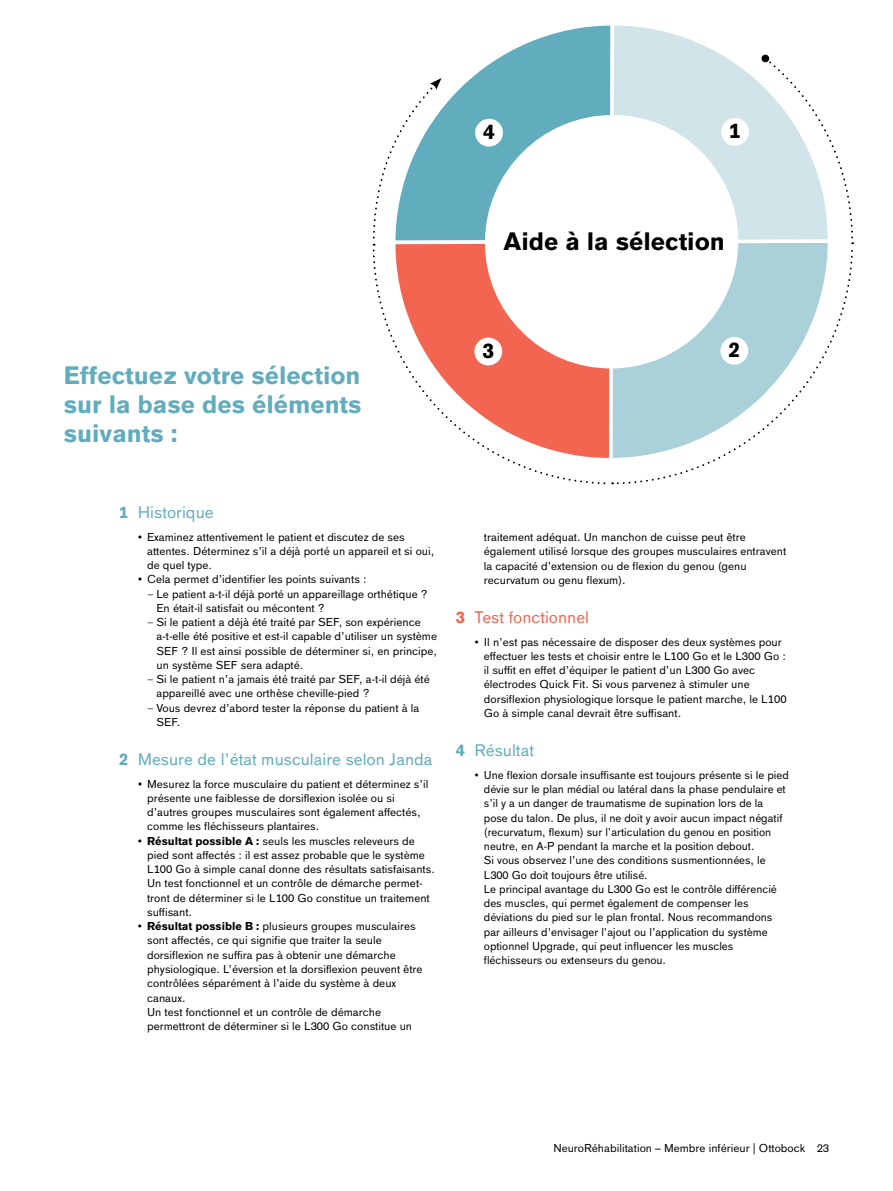
<style>
.page{position:relative;width:893px;height:1191px;background:#fff}
.page>*{position:absolute;margin:0;border:0;box-sizing:border-box;transform-origin:0 0}
.t1{font:700 24.75px/29.2px "OBO Sans";color:#61acbd;text-align:justify}
.t2{font:700 24.75px "OBO Sans";letter-spacing:-.005em;color:#000}
.t3{font:700 20.85px "OBO Sans";color:#000}
.t4{font:16.5px "OBO Sans";color:#61acbd}
.t5{font:16.5px "OBO Sans";color:#f26651}
.t6{font:11.25px/14.2px "OBO Sans";color:#000}
.s1{font-weight:700}
.s2{font-family:"OBO Serif"}
</style>
<div class="page">
<svg style="left:441px;top:25px;width:167px;height:213px"></svg>
<svg style="left:608px;top:25px;width:161px;height:219px"></svg>
<div style="left:486px;top:117px;width:251px;height:250px;background:#fff;border-radius:50%"></div>
<div style="left:475px;top:119px;width:28px;height:28px;background:#fff;border-radius:50%"></div>
<div style="left:721px;top:118px;width:28px;height:28px;background:#fff;border-radius:50%"></div>
<svg style="left:372px;top:248px;width:240px;height:237px"></svg>
<svg style="left:616px;top:244px;width:238px;height:241px"></svg>
<svg style="left:764px;top:57px;width:91px;height:187px"></svg>
<svg style="left:372px;top:78px;width:69px;height:168px"></svg>
<div style="left:761px;top:55px;width:8px;height:7px;background:#000;border-radius:50%"></div>
<h2 class="t3" style="left:483px;top:120px;width:13px">4</h2>
<h2 class="t3" style="left:729px;top:119px;width:13px">1</h2>
<h1 class="t2" style="left:504px;top:227px;width:223px">Aide à la sélection</h1>
<h1 class="t1" style="left:64px;top:360px;width:299px">Effectuez votre sélection sur la base des éléments suivants :</h1>
<h2 class="t3" style="left:482px;top:339px;width:13px">3</h2>
<h2 class="t3" style="left:728px;top:338px;width:13px">2</h2>
<h3 class="t4" style="left:119px;top:502px;width:96px"><span class="s1">1</span> Historique</h3>
<p class="t6" style="left:147px;top:529px;width:289px;text-indent:-9px">• Examinez attentivement le patient et discutez de ses attentes. Déterminez s’il a déjà porté un appareil et si oui, de quel type.</p>
<p class="t6" style="left:138px;top:572px;width:230px">• Cela permet d’identifier les points suivants :</p>
<p class="t6" style="left:156px;top:586px;width:273px;text-indent:-9px"><span class="s2">–</span> Le patient a-t-il déjà porté un appareillage orthétique ?<br>En était-il satisfait ou mécontent ?</p>
<p class="t6" style="left:156px;top:615px;width:282px;text-indent:-9px"><span class="s2">–</span> Si le patient a déjà été traité par SEF, son expérience a-t-elle été positive et est-il capable d’utiliser un système SEF ? Il est ainsi possible de déterminer si, en principe, un système SEF sera adapté.</p>
<p class="t6" style="left:156px;top:672px;width:275px;text-indent:-9px"><span class="s2">–</span> Si le patient n’a jamais été traité par SEF, a-t-il déjà été appareillé avec une orthèse cheville-pied ?</p>
<p class="t6" style="left:156px;top:700px;width:264px;text-indent:-9px"><span class="s2">–</span> Vous devrez d’abord tester la réponse du patient à la<br>SEF.</p>
<h3 class="t4" style="left:119px;top:749px;width:315px"><span class="s1">2</span> Mesure de l’état musculaire selon Janda</h3>
<p class="t6" style="left:147px;top:776px;width:283px;text-indent:-9px">• Mesurez la force musculaire du patient et déterminez s’il présente une faiblesse de dorsiflexion isolée ou si d’autres groupes musculaires sont également affectés, comme les fléchisseurs plantaires.</p>
<p class="t6" style="left:147px;top:833px;width:289px;text-indent:-9px"><span class="s1">• Résultat possible A :</span> seuls les muscles releveurs de pied sont affectés : il est assez probable que le système L100 Go à simple canal donne des résultats satisfaisants.<br>Un test fonctionnel et un contrôle de démarche permet&shy;tront de déterminer si le L100 Go constitue un traitement suffisant.</p>
<p class="t6" style="left:147px;top:919px;width:277px;text-indent:-9px"><span class="s1">• Résultat possible B :</span> plusieurs groupes musculaires sont affectés, ce qui signifie que traiter la seule dorsiflexion ne suffira pas à obtenir une démarche physiologique. L’éversion et la dorsiflexion peuvent être contrôlées séparément à l’aide du système à deux canaux.<br>Un test fonctionnel et un contrôle de démarche permettront de déterminer si le L300 Go constitue un</p>
<p class="t6" style="left:484px;top:530px;width:304px">traitement adéquat. Un manchon de cuisse peut être également utilisé lorsque des groupes musculaires entravent la capacité d’extension ou de flexion du genou (genu recurvatum ou genu flexum).</p>
<h3 class="t5" style="left:456px;top:607px;width:135px"><span class="s1">3</span> Test fonctionnel</h3>
<p class="t6" style="left:484px;top:634px;width:304px;text-indent:-9px">• Il n’est pas nécessaire de disposer des deux systèmes pour effectuer les tests et choisir entre le L100 Go et le L300 Go : il suffit en effet d’équiper le patient d’un L300 Go avec électrodes Quick Fit. Si vous parvenez à stimuler une dorsiflexion physiologique lorsque le patient marche, le L100<br>Go à simple canal devrait être suffisant.</p>
<h3 class="t4" style="left:456px;top:740px;width:80px"><span class="s1">4</span> Résultat</h3>
<p class="t6" style="left:484px;top:767px;width:306px;text-indent:-9px">• Une flexion dorsale insuffisante est toujours présente si le pied dévie sur le plan médial ou latéral dans la phase pendulaire et s’il y a un danger de traumatisme de supination lors de la pose du talon. De plus, il ne doit y avoir aucun impact négatif (recurvatum, flexum) sur l’articulation du genou en position neutre, en A-P pendant la marche et la position debout.<br>Si vous observez l’une des conditions susmentionnées, le L300 Go doit toujours être utilisé.<br>Le principal avantage du L300 Go est le contrôle différencié des muscles, qui permet également de compenser les déviations du pied sur le plan frontal. Nous recommandons par ailleurs d’envisager l’ajout ou l’application du système optionnel Upgrade, qui peut influencer les muscles fléchisseurs ou extenseurs du genou.</p>
<p class="t6" style="left:553px;top:1140px;width:277px">NeuroRéhabilitation – Membre inférieur | Ottobock 23</p>
</div>
